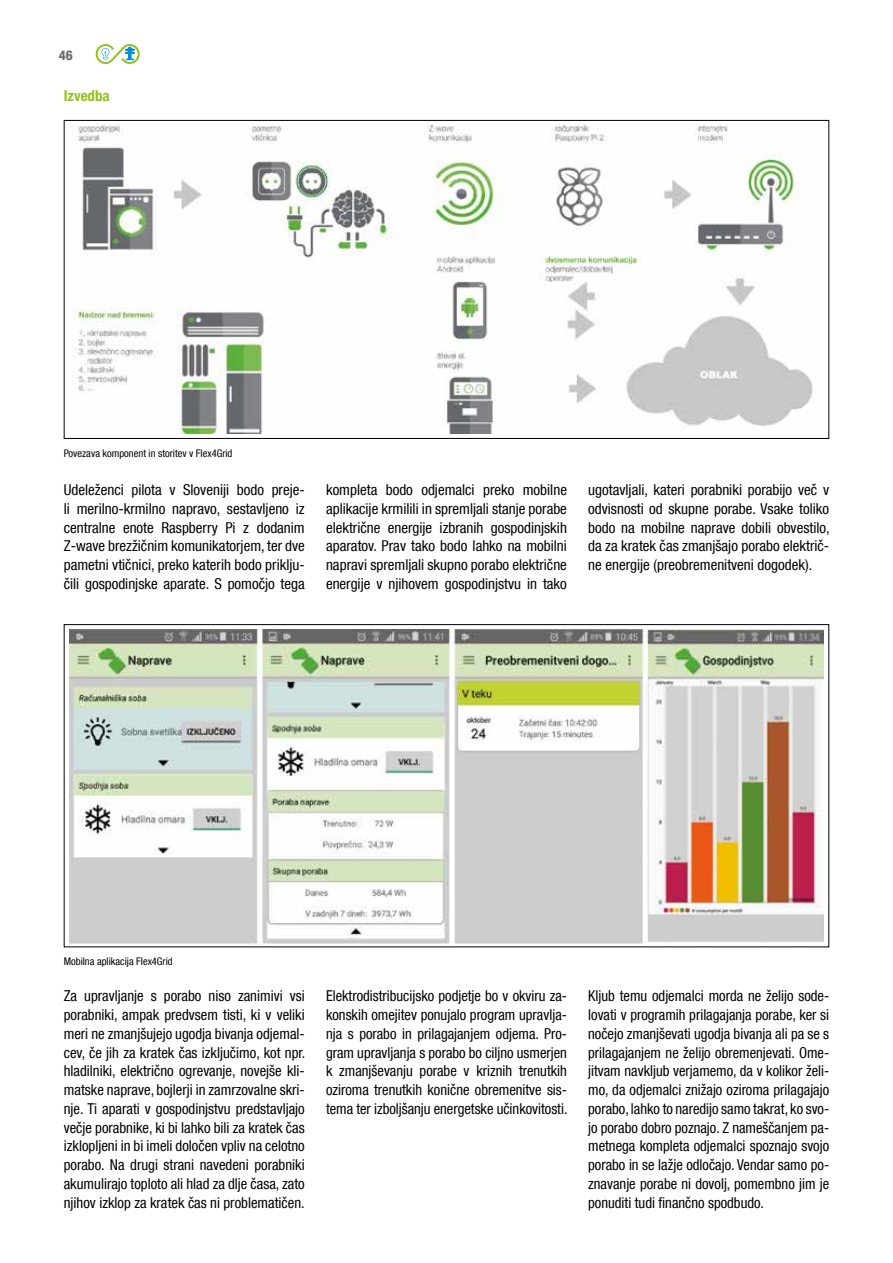
<style>
.page{position:relative;width:893px;height:1263px;background:#fff}
.page>*{position:absolute;margin:0;border:0;box-sizing:border-box;transform-origin:0 0}
.t1{font:condensed 15px/18.8px "Helvetica Neue LT Com";color:#000;text-align:justify}
.t2{font:700 condensed 15px "Helvetica Neue LT Com";color:#95c11f}
.t3{font:800 condensed 13.5px "Helvetica Neue LT Com";color:#706f6f}
.t4{font:condensed 10.5px "Helvetica Neue LT Com";color:#000}
</style>
<div class="page">
<img style="left:73px;top:124px;width:740px;height:310px">
<img style="left:69px;top:629px;width:755px;height:315px">
<svg style="left:96px;top:44px;width:44px;height:20px"></svg>
<p class="t3" style="left:59px;top:46px;width:16px">46</p>
<p class="t2" style="left:64px;top:87px;width:48px">Izvedba</p>
<p class="t4" style="left:64px;top:447px;width:170px">Povezava komponent in storitev v Flex4Grid</p>
<p class="t1" style="left:64px;top:480px;width:242px">Udeleženci pilota v Sloveniji bodo preje&shy;li merilno-krmilno napravo, sestavljeno iz centralne enote Raspberry Pi z dodanim Z-wave brezžičnim komunikatorjem, ter dve pametni vtičnici, preko katerih bodo priklju&shy;čili gospodinjske aparate. S pomočjo tega</p>
<p class="t1" style="left:326px;top:480px;width:242px">kompleta bodo odjemalci preko mobilne aplikacije krmilili in spremljali stanje porabe električne energije izbranih gospodinjskih aparatov. Prav tako bodo lahko na mobilni napravi spremljali skupno porabo električne energije v njihovem gospodinjstvu in tako</p>
<p class="t1" style="left:588px;top:480px;width:243px">ugotavljali, kateri porabniki porabijo več v odvisnosti od skupne porabe. Vsake toliko bodo na mobilne naprave dobili obvestilo, da za kratek čas zmanjšajo porabo električ&shy;ne energije (preobremenitveni dogodek).</p>
<p class="t4" style="left:64px;top:955px;width:110px">Mobilna aplikacija Flex4Grid</p>
<p class="t1" style="left:64px;top:986px;width:243px">Za upravljanje s porabo niso zanimivi vsi porabniki, ampak predvsem tisti, ki v veliki meri ne zmanjšujejo ugodja bivanja odjemal&shy;cev, če jih za kratek čas izključimo, kot npr. hladilniki, električno ogrevanje, novejše kli&shy;matske naprave, bojlerji in zamrzovalne skri&shy;nje. Ti aparati v gospodinjstvu predstavljajo večje porabnike, ki bi lahko bili za kratek čas izklopljeni in bi imeli določen vpliv na celotno porabo. Na drugi strani navedeni porabniki akumulirajo toploto ali hlad za dlje časa, zato njihov izklop za kratek čas ni problematičen.</p>
<p class="t1" style="left:326px;top:986px;width:243px">Elektrodistribucijsko podjetje bo v okviru za&shy;konskih omejitev ponujalo program upravlja&shy;nja s porabo in prilagajanjem odjema. Pro&shy;gram upravljanja s porabo bo ciljno usmerjen k zmanjševanju porabe v kriznih trenutkih oziroma trenutkih konične obremenitve sis&shy;tema ter izboljšanju energetske učinkovitosti.</p>
<p class="t1" style="left:588px;top:986px;width:242px">Kljub temu odjemalci morda ne želijo sode&shy;lovati v programih prilagajanja porabe, ker si nočejo zmanjševati ugodja bivanja ali pa se s prilagajanjem ne želijo obremenjevati. Ome&shy;jitvam navkljub verjamemo, da v kolikor želi&shy;mo, da odjemalci znižajo oziroma prilagajajo porabo, lahko to naredijo samo takrat, ko svo&shy;jo porabo dobro poznajo. Z nameščanjem pa&shy;metnega kompleta odjemalci spoznajo svojo porabo in se lažje odločajo. Vendar samo po&shy;znavanje porabe ni dovolj, pomembno jim je ponuditi tudi finančno spodbudo.</p>
</div>
